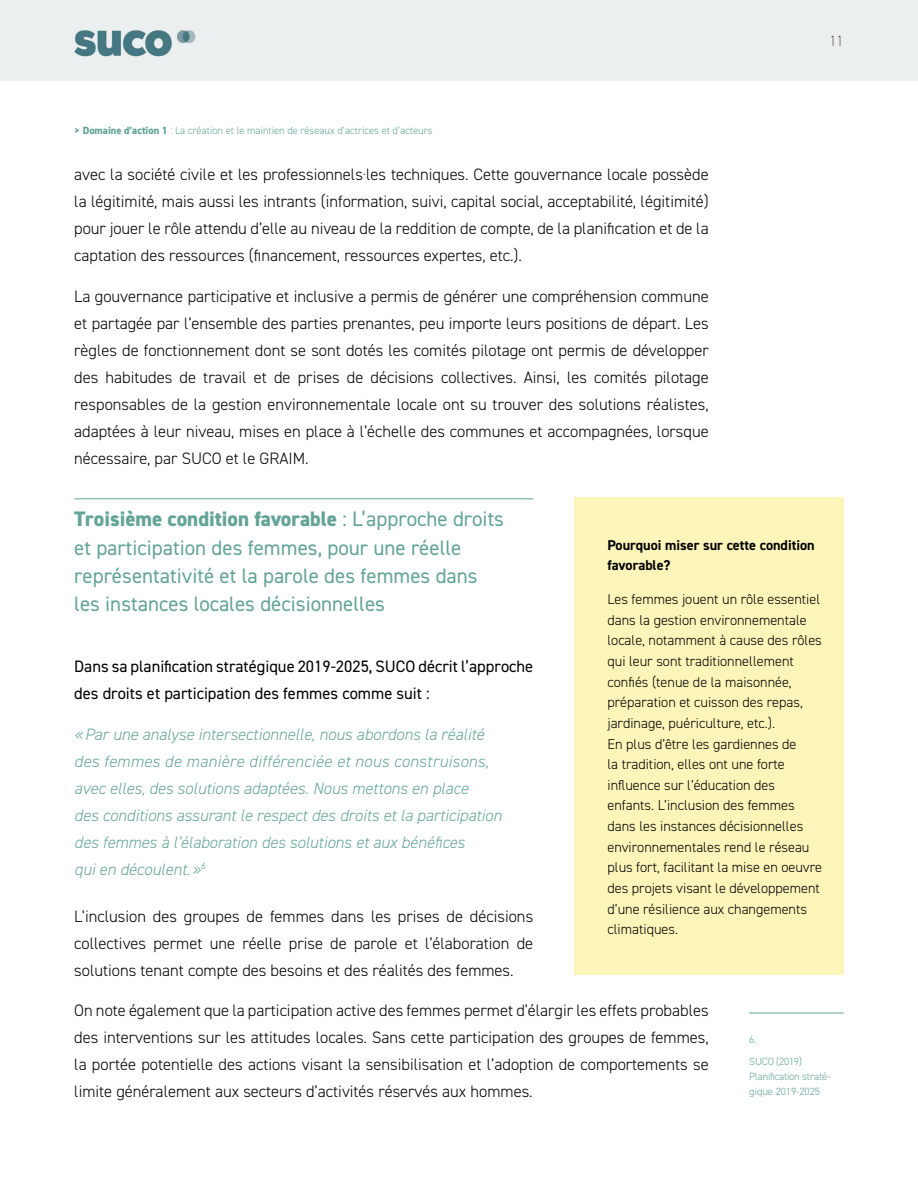
<style>
.page{position:relative;width:918px;height:1188px;background:#fff}
.page>*{position:absolute;margin:0;border:0;box-sizing:border-box;transform-origin:0 0}
.t1{font:21px/28.5px "DIN2014";color:#64a498}
.t2{font:300 16.5px/27px "DIN2014";color:#000;text-align:justify}
.t3{font:italic 300 16.5px/27px "DIN2014";color:#64a498}
.t4{font:16.5px/27px "DIN2014";color:#000}
.t5{font:200 15px "DIN2014";color:#000}
.t6{font:300 14.25px/20.5px "DIN2014";color:#000}
.t7{font:700 14.25px/20.2px "DIN2014";color:#000}
.t8{font:300 10.5px/15px "DIN2014";color:#64a498}
.t9{font:300 10.5px/21.8px "DIN2014";letter-spacing:-.02em;color:#64a498}
.s1{font-weight:800}
</style>
<div class="page">
<div style="left:0;top:0;width:918px;height:81px;background:#eceff0"></div>
<img style="left:74px;top:30px;width:122px;height:27px">
<hr style="left:74px;top:499px;width:459px;height:1px;background:#64a498">
<div style="left:574px;top:498px;width:270px;height:477px;background:#fbf5b9"></div>
<hr style="left:749px;top:1013px;width:95px;height:1px;background:#64a498">
<p class="t8" style="left:74px;top:122px;width:360px"><span class="s1">&gt; Domaine d’action 1</span> : La création et le maintien de réseaux d’actrices et d’acteurs</p>
<p class="t2" style="left:74px;top:161px;width:636px">avec la société civile et les professionnels·les techniques. Cette gouvernance locale possède la légitimité, mais aussi les intrants (information, suivi, capital social, acceptabilité, légitimité) pour jouer le rôle attendu d’elle au niveau de la reddition de compte, de la planification et de la captation des ressources (financement, ressources expertes, etc.).</p>
<p class="t2" style="left:74px;top:283px;width:636px">La gouvernance participative et inclusive a permis de générer une compréhension commune et partagée par l’ensemble des parties prenantes, peu importe leurs positions de départ. Les règles de fonctionnement dont se sont dotés les comités pilotage ont permis de développer des habitudes de travail et de prises de décisions collectives. Ainsi, les comités pilotage responsables de la gestion environnementale locale ont su trouver des solutions réalistes, adaptées à leur niveau, mises en place à l’échelle des communes et accompagnées, lorsque nécessaire, par SUCO et le GRAIM.</p>
<p class="t5" style="left:829px;top:32px;width:16px">11</p>
<p class="t1" style="left:74px;top:504px;width:431px"><span class="s1">Troisième condition favorable</span> : L’approche droits et participation des femmes, pour une réelle représentativité et la parole des femmes dans les instances locales décisionnelles</p>
<p class="t7" style="left:608px;top:535px;width:209px">Pourquoi miser sur cette condition favorable?</p>
<p class="t6" style="left:608px;top:589px;width:216px">Les femmes jouent un rôle essentiel dans la gestion environnementale locale, notamment à cause des rôles qui leur sont traditionnellement confiés (tenue de la maisonnée, préparation et cuisson des repas, jardinage, puériculture, etc.).<br>En plus d’être les gardiennes de<br>la tradition, elles ont une forte influence sur l’éducation des enfants. L’inclusion des femmes dans les instances décisionnelles environnementales rend le réseau plus fort, facilitant la mise en oeuvre des projets visant le développement d’une résilience aux changements climatiques.</p>
<p class="t4" style="left:74px;top:653px;width:461px">Dans sa planification stratégique 2019-2025, SUCO décrit l’approche des droits et participation des femmes comme suit :</p>
<p class="t3" style="left:74px;top:721px;width:429px">«Par une analyse intersectionnelle, nous abordons la réalité des femmes de manière différenciée et nous construisons, avec elles, des solutions adaptées. Nous mettons en place<br>des conditions assurant le respect des droits et la participation des femmes à l’élaboration des solutions et aux bénéfices<br>qui en découlent.»<sup>6</sup></p>
<p class="t2" style="left:74px;top:903px;width:461px">L’inclusion des groupes de femmes dans les prises de décisions collectives permet une réelle prise de parole et l’élaboration de solutions tenant compte des besoins et des réalités des femmes.</p>
<p class="t2" style="left:74px;top:997px;width:636px">On note également que la participation active des femmes permet d’élargir les effets probables des interventions sur les attitudes locales. Sans cette participation des groupes de femmes, la portée potentielle des actions visant la sensibilisation et l’adoption de comportements se limite généralement aux secteurs d’activités réservés aux hommes.</p>
<p class="t9" style="left:749px;top:1028px;width:54px">6.<br>SUCO (2019)</p>
<p class="t8" style="left:749px;top:1068px;width:83px">Planification straté&shy;gique 2019-2025</p>
</div>
